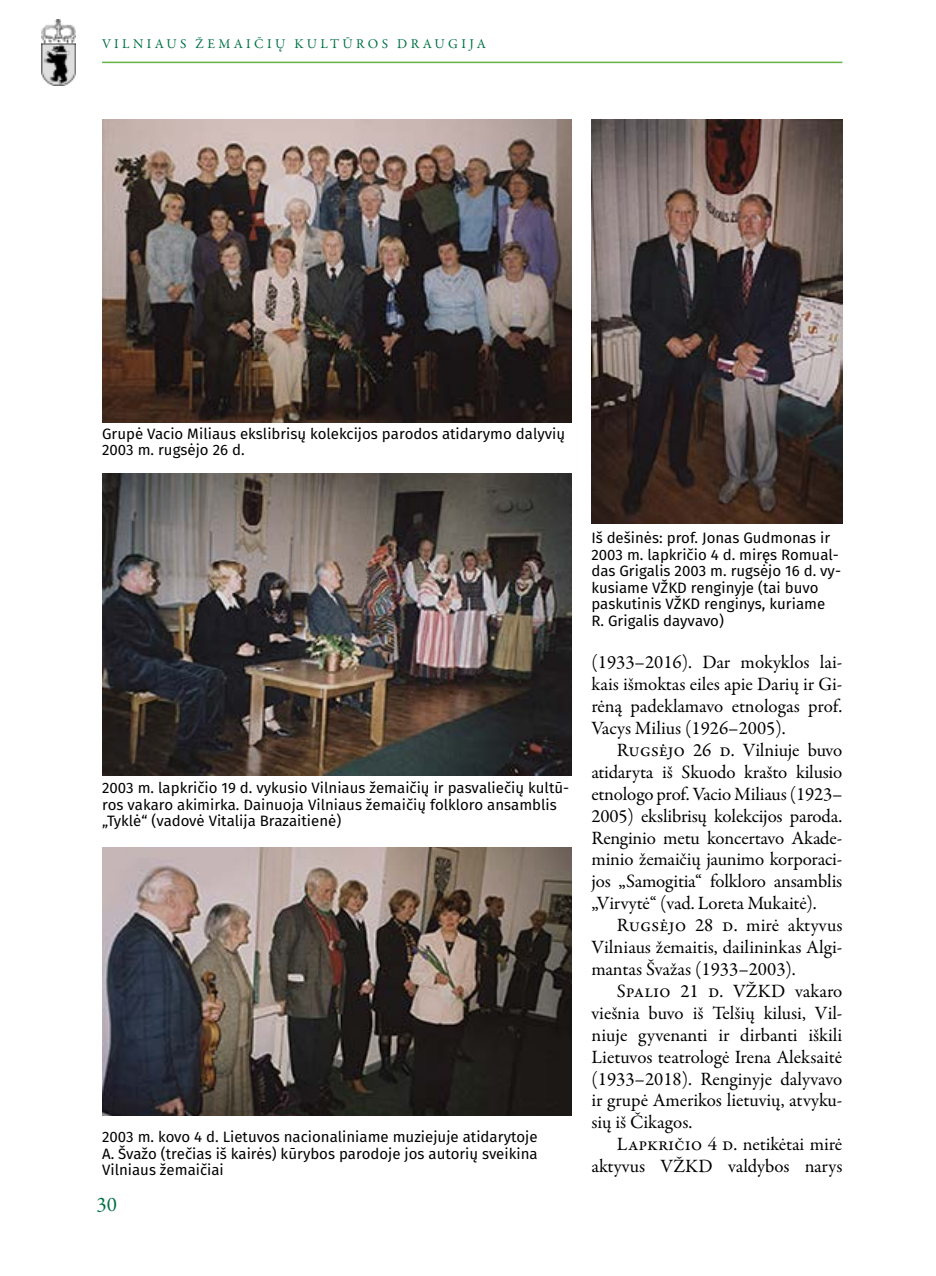
<style>
.page{position:relative;width:936px;height:1276px;background:#fff}
.page>*{position:absolute;margin:0;border:0;box-sizing:border-box;transform-origin:0 0}
.t1{font:21px "Garamond Premr Pro";color:#007045}
.t2{font:18.9px/21.9px "Garamond Premr Pro";color:#000;text-align:justify}
.t3{font:15px/16.5px "Fira Sans";color:#000}
.t4{font:13.5px "Garamond Premr Pro";letter-spacing:.25em;color:#007045}
</style>
<div class="page">
<img style="left:41px;top:19px;width:35px;height:67px">
<hr style="left:102px;top:62px;width:740px;height:1px;background:#65b245">
<img style="left:102px;top:119px;width:470px;height:303px">
<img style="left:102px;top:473px;width:470px;height:302px">
<img style="left:591px;top:119px;width:251px;height:405px">
<img style="left:102px;top:848px;width:470px;height:268px">
<p class="t4" style="left:102px;top:36px;width:385px">VILNIAUS ŽEMAIČIŲ KULTŪROS DRAUGIJA</p>
<p class="t3" style="left:102px;top:426px;width:464px">Grupė Vacio Miliaus ekslibrisų kolekcijos parodos atidarymo dalyvių<br>2003 m. rugsėjo 26 d.</p>
<p class="t3" style="left:102px;top:780px;width:468px">2003 m. lapkričio 19 d. vykusio Vilniaus žemaičių ir pasvaliečių kultū&shy;ros vakaro akimirka. Dainuoja Vilniaus žemaičių folkloro ansamblis „Tyklė“ (vadovė Vitalija Brazaitienė)</p>
<p class="t3" style="left:102px;top:1129px;width:437px;text-align:justify">2003 m. kovo 4 d. Lietuvos nacionaliniame muziejuje atidarytoje A. Švažo (trečias iš kairės) kūrybos parodoje jos autorių sveikina Vilniaus žemaičiai</p>
<p class="t1" style="left:97px;top:1192px;width:22px">30</p>
<p class="t3" style="left:591px;top:531px;width:251px">Iš dešinės: prof. Jonas Gudmonas ir<br>2003 m. lapkričio 4 d. miręs Romual&shy;das Grigalis 2003 m. rugsėjo 16 d. vy&shy;kusiame VŽKD renginyje (tai buvo paskutinis VŽKD renginys, kuriame<br>R. Grigalis dayvavo)</p>
<p class="t2" style="left:591px;top:652px;width:252px">(1933–2016). Dar mokyklos lai&shy;kais išmoktas eiles apie Darių ir Gi&shy;rėną padeklamavo etnologas prof.<br>Vacys Milius (1926–2005).</p>
<p class="t2" style="left:591px;top:739px;width:252px;text-indent:26px">Rugsėjo 26 d. Vilniuje buvo atidaryta iš Skuodo krašto kilusio etnologo prof. Vacio Miliaus (1923– 2005) ekslibrisų kolekcijos paroda.<br>Renginio metu koncertavo Akade&shy;minio žemaičių jaunimo korporaci&shy;jos „Samogitia“ folkloro ansamblis „Virvytė“ (vad. Loreta Mukaitė).</p>
<p class="t2" style="left:591px;top:914px;width:252px;text-indent:26px">Rugsėjo 28 d. mirė aktyvus Vilniaus žemaitis, dailininkas Algi&shy;mantas Švažas (1933–2003).</p>
<p class="t2" style="left:591px;top:980px;width:252px;text-indent:26px">Spalio 21 d. VŽKD vakaro viešnia buvo iš Telšių kilusi, Vil&shy;niuje gyvenanti ir dirbanti iškili Lietuvos teatrologė Irena Aleksaitė (1933–2018). Renginyje dalyvavo ir grupė Amerikos lietuvių, atvyku&shy;sių iš Čikagos.</p>
<p class="t2" style="left:591px;top:1133px;width:252px;text-align:right">Lapkričio 4 d. netikėtai mirė aktyvus VŽKD valdybos narys</p>
</div>
